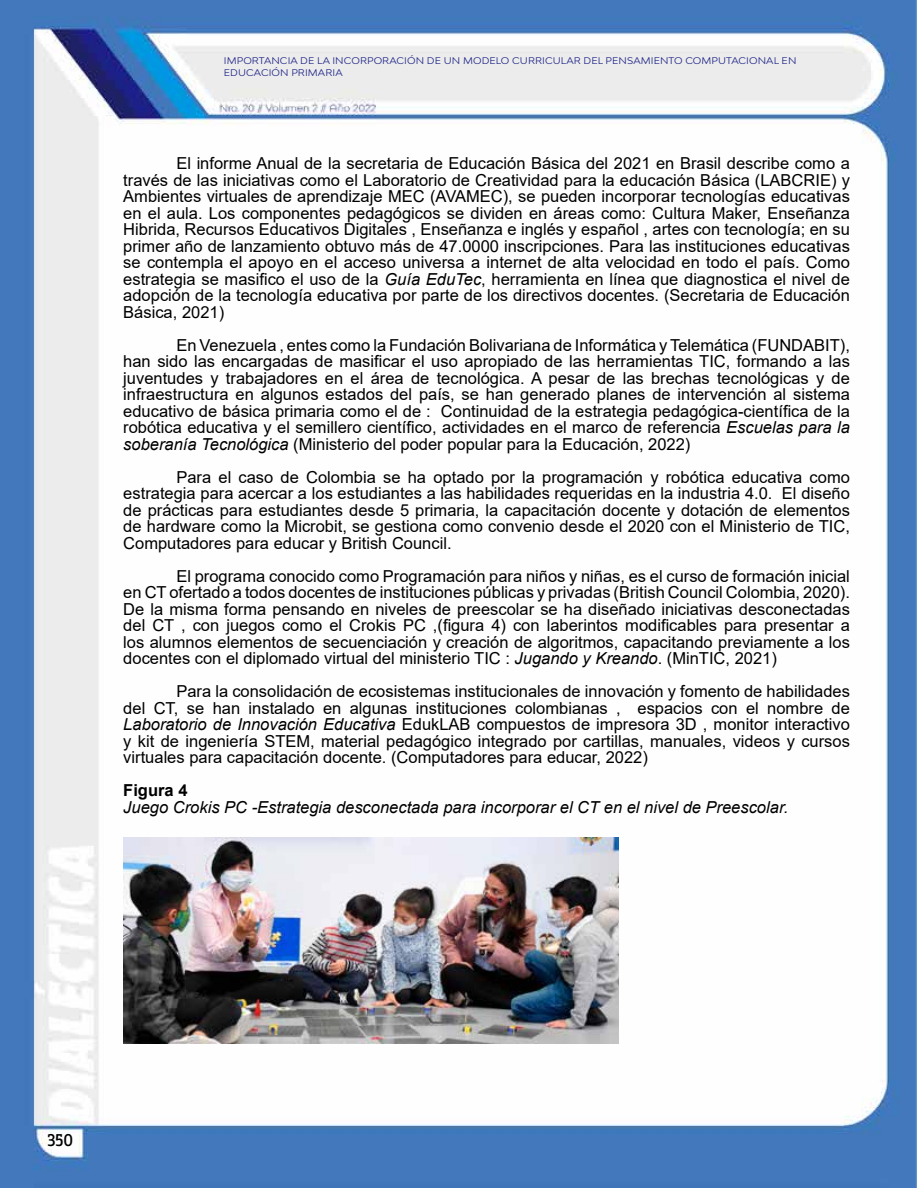
<style>
.page{position:relative;width:918px;height:1188px;background:#fff}
.page>*{position:absolute;margin:0;border:0;box-sizing:border-box;transform-origin:0 0}
.t1{font:18px "Breakers Slab";color:#000}
.t2{font:16.5px/16.5px "Arial";color:#000;text-align:justify}
.t3{font:italic 16.5px "Arial";color:#000}
.t4{font:700 16.5px "Arial";color:#000}
.t5{font:expanded 9px/12px "Bw Modelica";letter-spacing:.01em;color:#1c2285}
.s1{font-style:italic}
</style>
<div class="page">
<img style="left:0;top:0;width:917px;height:1188px">
<img style="left:123px;top:838px;width:495px;height:206px">
<p class="t5" style="left:224px;top:55px;width:574px">IMPORTANCIA DE LA INCORPORACIÓN DE UN MODELO CURRICULAR DEL PENSAMIENTO COMPUTACIONAL EN<br>EDUCACIÓN PRIMARIA</p>
<p class="t2" style="left:123px;top:155px;width:728px;text-indent:53px">El informe Anual de la secretaria de Educación Básica del 2021 en Brasil describe como a través de las iniciativas como el Laboratorio de Creatividad para la educación Básica (LABCRIE) y Ambientes virtuales de aprendizaje MEC (AVAMEC), se pueden incorporar tecnologías educativas en el aula. Los componentes pedagógicos se dividen en áreas como: Cultura Maker, Enseñanza Hibrida, Recursos Educativos Digitales , Enseñanza e inglés y español , artes con tecnología; en su primer año de lanzamiento obtuvo más de 47.0000 inscripciones. Para las instituciones educativas se contempla el apoyo en el acceso universa a internet de alta velocidad en todo el país. Como estrategia se masifico el uso de la <span class="s1">Guía EduTec</span>, herramienta en línea que diagnostica el nivel de adopción de la tecnología educativa por parte de los directivos docentes. (Secretaria de Educación Básica, 2021)</p>
<p class="t2" style="left:123px;top:337px;width:728px;text-indent:53px">En Venezuela , entes como la Fundación Bolivariana de Informática y Telemática (FUNDABIT), han sido las encargadas de masificar el uso apropiado de las herramientas TIC, formando a las juventudes y trabajadores en el área de tecnológica. A pesar de las brechas tecnológicas y de infraestructura en algunos estados del país, se han generado planes de intervención al sistema educativo de básica primaria como el de : Continuidad de la estrategia pedagógica-científica de la robótica educativa y el semillero científico, actividades en el marco de referencia <span class="s1">Escuelas para la soberanía Tecnológica</span> (Ministerio del poder popular para la Educación, 2022)</p>
<p class="t2" style="left:123px;top:469px;width:728px;text-indent:53px">Para el caso de Colombia se ha optado por la programación y robótica educativa como estrategia para acercar a los estudiantes a las habilidades requeridas en la industria 4.0. El diseño de prácticas para estudiantes desde 5 primaria, la capacitación docente y dotación de elementos de hardware como la Microbit, se gestiona como convenio desde el 2020 con el Ministerio de TIC, Computadores para educar y British Council.</p>
<p class="t2" style="left:123px;top:568px;width:728px;text-indent:53px">El programa conocido como Programación para niños y niñas, es el curso de formación inicial en CT ofertado a todos docentes de instituciones públicas y privadas (British Council Colombia, 2020).<br>De la misma forma pensando en niveles de preescolar se ha diseñado iniciativas desconectadas del CT , con juegos como el Crokis PC ,(figura 4) con laberintos modificables para presentar a los alumnos elementos de secuenciación y creación de algoritmos, capacitando previamente a los docentes con el diplomado virtual del ministerio TIC : <span class="s1">Jugando y Kreando</span>. (MinTIC, 2021)</p>
<p class="t2" style="left:123px;top:683px;width:728px;text-indent:53px">Para la consolidación de ecosistemas institucionales de innovación y fomento de habilidades del CT, se han instalado en algunas instituciones colombianas , espacios con el nombre de <span class="s1">Laboratorio de Innovación Educativa</span> EdukLAB compuestos de impresora 3D , monitor interactivo y kit de ingeniería STEM, material pedagógico integrado por cartillas, manuales, videos y cursos virtuales para capacitación docente. (Computadores para educar, 2022)</p>
<p class="t4" style="left:123px;top:779px;width:66px">Figura 4</p>
<p class="t3" style="left:123px;top:796px;width:667px">Juego Crokis PC -Estrategia desconectada para incorporar el CT en el nivel de Preescolar.</p>
<p class="t1" style="left:47px;top:1130px;width:27px">350</p>
</div>
